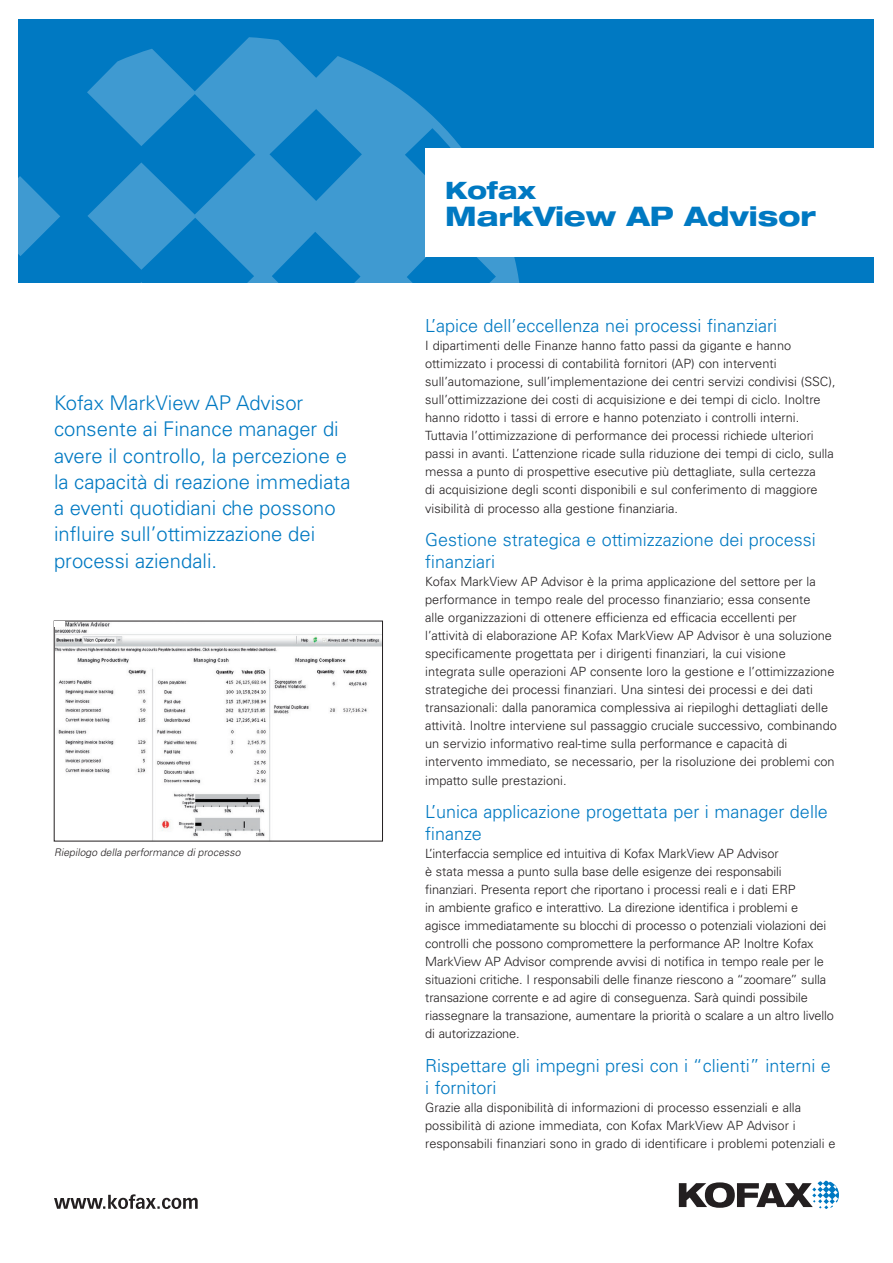
<style>
.page{position:relative;width:893px;height:1263px;background:#fff}
.page>*{position:absolute;margin:0;border:0;box-sizing:border-box;transform-origin:0 0}
.Title__reduce_fontsi{font:800 expanded 27px "Helvetica Neue";color:#0079c2}
.Title__reduce_fontsi-2{font:800 expanded 24px "Helvetica Neue";color:#0079c2}
.Quote_it{font:300 20.25px/26.2px "Univers LT Std";color:#0079c2}
.Headline_it{font:300 18px/21.8px "Univers LT Std";color:#0079c2}
.Body_it{font:300 12.75px/18px "Univers LT Std";color:#231f20}
.Image_Caption_it{font:italic 300 10.5px "Univers LT Std";color:#231f20}
.s1{font-size:24px}
</style>
<div class="page">
<svg style="left:679px;top:1181px;width:160px;height:28px"></svg>
<div style="left:19px;top:19px;width:855px;height:263px;background:#0079c2"></div>
<svg style="left:54px;top:1194px;width:144px;height:15px"></svg>
<svg style="left:18px;top:176px;width:42px;height:80px"></svg>
<svg style="left:87px;top:37px;width:435px;height:245px;fill:#3f9ad1"></svg>
<div style="left:425px;top:149px;width:459px;height:108px;background:#fff"></div>
<img style="left:56px;top:623px;width:325px;height:216px">
<div style="left:55px;top:621px;width:10px;height:6px;background:#fff"></div>
<p class="Quote_it" style="left:54px;top:390px;width:298px">Kofax MarkView AP Advisor consente ai Finance manager di avere il controllo, la percezione e la capacità di reazione immediata a eventi quotidiani che possono influire sull’ottimizzazione dei processi aziendali.</p>
<p class="Image_Caption_it" style="left:54px;top:845px;width:190px">Riepilogo della performance di processo</p>
<p class="Title__reduce_fontsi-2" style="left:445px;top:175px;width:93px">Kofax</p>
<p class="Title__reduce_fontsi" style="left:445px;top:199px;width:372px">Ma<span class="s1">r</span>kView AP Advisor</p>
<p class="Headline_it" style="left:425px;top:315px;width:353px">L’apice dell’eccellenza nei processi finanziari</p>
<p class="Body_it" style="left:425px;top:336px;width:412px">I dipartimenti delle Finanze hanno fatto passi da gigante e hanno ottimizzato i processi di contabilità fornitori (AP) con interventi sull’automazione, sull’implementazione dei centri servizi condivisi (SSC), sull’ottimizzazione dei costi di acquisizione e dei tempi di ciclo. Inoltre hanno ridotto i tassi di errore e hanno potenziato i controlli interni.<br>Tuttavia l’ottimizzazione di performance dei processi richiede ulteriori passi in avanti. L’attenzione ricade sulla riduzione dei tempi di ciclo, sulla messa a punto di prospettive esecutive più dettagliate, sulla certezza<br>di acquisizione degli sconti disponibili e sul conferimento di maggiore visibilità di processo alla gestione finanziaria.</p>
<p class="Headline_it" style="left:425px;top:529px;width:392px">Gestione strategica e ottimizzazione dei processi finanziari</p>
<p class="Body_it" style="left:425px;top:572px;width:413px">Kofax MarkView AP Advisor è la prima applicazione del settore per la performance in tempo reale del processo finanziario; essa consente<br>alle organizzazioni di ottenere efficienza ed efficacia eccellenti per l’attività di elaborazione AP. Kofax MarkView AP Advisor è una soluzione specificamente progettata per i dirigenti finanziari, la cui visione integrata sulle operazioni AP consente loro la gestione e l’ottimizzazione strategiche dei processi finanziari. Una sintesi dei processi e dei dati transazionali: dalla panoramica complessiva ai riepiloghi dettagliati delle attività. Inoltre interviene sul passaggio cruciale successivo, combinando un servizio informativo real-time sulla performance e capacità di intervento immediato, se necessario, per la risoluzione dei problemi con impatto sulle prestazioni.</p>
<p class="Headline_it" style="left:425px;top:801px;width:404px">L’unica applicazione progettata per i manager delle finanze</p>
<p class="Body_it" style="left:425px;top:844px;width:410px">L’interfaccia semplice ed intuitiva di Kofax MarkView AP Advisor<br>è stata messa a punto sulla base delle esigenze dei responsabili finanziari. Presenta report che riportano i processi reali e i dati ERP<br>in ambiente grafico e interattivo. La direzione identifica i problemi e agisce immediatamente su blocchi di processo o potenziali violazioni dei controlli che possono compromettere la performance AP. Inoltre Kofax MarkView AP Advisor comprende avvisi di notifica in tempo reale per le situazioni critiche. I responsabili delle finanze riescono a “zoomare” sulla transazione corrente e ad agire di conseguenza. Sarà quindi possibile riassegnare la transazione, aumentare la priorità o scalare a un altro livello di autorizzazione.</p>
<p class="Headline_it" style="left:425px;top:1054px;width:407px">Rispettare gli impegni presi con i “clienti” interni e i fornitori</p>
<p class="Body_it" style="left:425px;top:1098px;width:412px">Grazie alla disponibilità di informazioni di processo essenziali e alla possibilità di azione immediata, con Kofax MarkView AP Advisor i responsabili finanziari sono in grado di identificare i problemi potenziali e</p>
</div>
